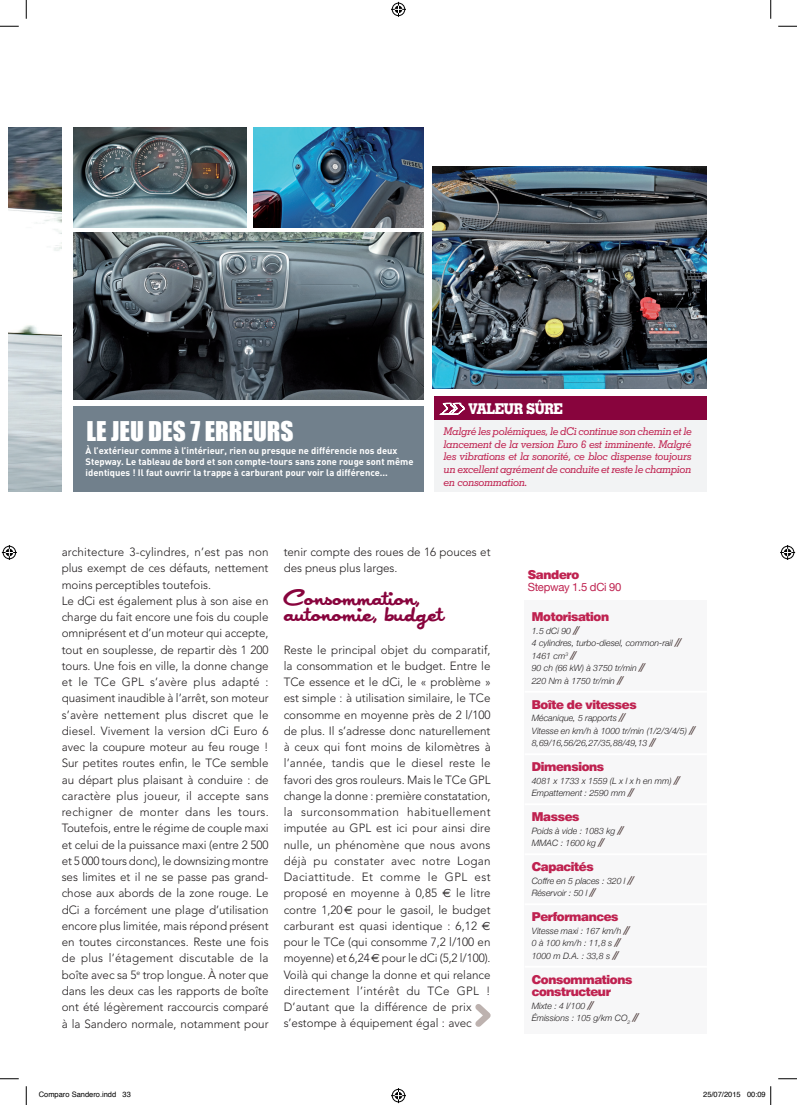
<style>
.page{position:relative;width:797px;height:1105px;background:#fff}
.page>*{position:absolute;margin:0;border:0;box-sizing:border-box;transform-origin:0 0}
.t1{font:25px "Japan";letter-spacing:-.005em;color:#88043d}
.t2{font:25px "Impact";color:#fff}
.t3{font:700 14.88px "Geometric Slab 703 BT Xtra";letter-spacing:-.03em;color:#fff;scale:.89 1}
.t4{font:900 12.5px/12.5px "Helvetica BQ";letter-spacing:-.025em;color:#bf2250}
.t5{font:300 11.88px/16.2px "Avenir";letter-spacing:-.005em;color:#231f20}
.t6{font:11.25px "Helvetica Neue";letter-spacing:-.025em;color:#bf2250}
.t7{font:italic 500 10.62px/12.8px "Geometric Slab 703 BT";letter-spacing:-.02em;color:#bf2250;text-align:justify}
.t8{font:700 9.38px/11.2px "DIN";color:#fff}
.t9{font:italic 300 8.75px/12.5px "Helvetica Neue";letter-spacing:-.005em;color:#231f20}
.t10{font:7.5px "Helvetica";color:#000}
.s1{font-family:"Euro Sans";font-weight:400}
.s2{font-family:"DIN Medium";font-weight:400;font-size:10px;color:#564443}
</style>
<div class="page">
<svg style="left:475px;top:1004px;width:16px;height:23px"></svg>
<div style="left:524px;top:600px;width:183px;height:434px;background:#f7f7f8"></div>
<hr style="left:524px;top:691px;width:183px;height:2px;background:#fff">
<hr style="left:524px;top:753px;width:183px;height:2px;background:#fff">
<hr style="left:524px;top:803px;width:183px;height:2px;background:#fff">
<hr style="left:524px;top:853px;width:183px;height:2px;background:#fff">
<hr style="left:524px;top:903px;width:183px;height:2px;background:#fff">
<hr style="left:524px;top:966px;width:183px;height:2px;background:#fff">
<img style="left:9px;top:127px;width:53px;height:365px">
<img style="left:433px;top:166px;width:274px;height:223px">
<div style="left:434px;top:404px;width:273px;height:88px;background:#f2f3f4"></div>
<div style="left:434px;top:397px;width:272px;height:23px;background:#88043d"></div>
<svg style="left:439px;top:403px;width:26px;height:12px"></svg>
<div style="left:74px;top:407px;width:350px;height:85px;background:#71808c"></div>
<img style="left:74px;top:127px;width:173px;height:100px">
<img style="left:253px;top:127px;width:171px;height:100px">
<img style="left:74px;top:233px;width:350px;height:166px">
<svg style="left:0;top:25px;width:19px;height:2px"></svg>
<svg style="left:778px;top:25px;width:19px;height:2px"></svg>
<svg style="left:0;top:1078px;width:19px;height:1px"></svg>
<svg style="left:778px;top:1078px;width:19px;height:1px"></svg>
<svg style="left:25px;top:0;width:2px;height:19px"></svg>
<svg style="left:25px;top:1086px;width:2px;height:19px"></svg>
<svg style="left:770px;top:0;width:1px;height:19px"></svg>
<svg style="left:391px;top:2px;width:15px;height:15px"></svg>
<svg style="left:391px;top:1088px;width:15px;height:15px"></svg>
<svg style="left:2px;top:545px;width:15px;height:15px"></svg>
<svg style="left:780px;top:545px;width:15px;height:15px"></svg>
<svg style="left:770px;top:1086px;width:1px;height:19px"></svg>
<h1 class="t2" style="left:86px;top:412px;width:207px">LE JEU DES 7 ERREURS</h1>
<p class="t8" style="left:86px;top:445px;width:329px">À l’extérieur comme à l’intérieur, rien ou presque ne différencie nos deux<br>Stepway. Le tableau de bord et son compte-tours sans zone rouge sont même identiques ! Il faut ouvrir la trappe à carburant pour voir la différence...</p>
<p class="t3" style="left:468px;top:400px;width:108px">VALEUR SÛRE</p>
<p class="t7" style="left:444px;top:425px;width:249px">Malgré les polémiques, le dCi continue son chemin et le lancement de la version Euro 6 est imminente. Malgré les vibrations et la sonorité, ce bloc dispense toujours un excellent agrément de conduite et reste le champion en consommation.</p>
<p class="t5" style="left:62px;top:544px;width:208px">architecture 3-cylindres, n’est pas non plus exempt de ces défauts, nettement moins perceptibles toutefois.<br>Le dCi est également plus à son aise en charge du fait encore une fois du couple omniprésent et d’un moteur qui accepte, tout en souplesse, de repartir dès 1 200 tours. Une fois en ville, la donne change et le TCe GPL s’avère plus adapté : quasiment inaudible à l’arrêt, son moteur s’avère nettement plus discret que le diesel. Vivement la version dCi Euro 6 avec la coupure moteur au feu rouge !<br>Sur petites routes enfin, le TCe semble au départ plus plaisant à conduire : de caractère plus joueur, il accepte sans rechigner de monter dans les tours.<br>Toutefois, entre le régime de couple maxi et celui de la puissance maxi (entre 2 500 et 5 000 tours donc), le downsizing montre ses limites et il ne se passe pas grand&shy;chose aux abords de la zone rouge. Le dCi a forcément une plage d’utilisation encore plus limitée, mais répond présent en toutes circonstances. Reste une fois de plus l’étagement discutable de la boîte avec sa 5<sup>e</sup> trop longue. À noter que dans les deux cas les rapports de boîte ont été légèrement raccourcis comparé à la Sandero normale, notamment pour</p>
<p class="t5" style="left:284px;top:544px;width:208px">tenir compte des roues de 16 pouces et des pneus plus larges.</p>
<h1 class="t1" style="left:284px;top:585px;width:137px">Consommation,</h1>
<h1 class="t1" style="left:284px;top:602px;width:161px">autonomie, budget</h1>
<p class="t5" style="left:284px;top:641px;width:208px">Reste le principal objet du comparatif, la consommation et le budget. Entre le TCe essence et le dCi, le « problème » est simple : à utilisation similaire, le TCe consomme en moyenne près de 2 l/100 de plus. Il s’adresse donc naturellement à ceux qui font moins de kilomètres à l’année, tandis que le diesel reste le favori des gros rouleurs. Mais le TCe GPL change la donne : première constatation, la surconsommation habituellement imputée au GPL est ici pour ainsi dire nulle, un phénomène que nous avons déjà pu constater avec notre Logan Daciattitude. Et comme le GPL est proposé en moyenne à 0,85 <span class="s1">€</span> le litre contre 1,20<span class="s1">€</span> pour le gasoil, le budget carburant est quasi identique : 6,12 <span class="s1">€ </span>pour le TCe (qui consomme 7,2 l/100 en moyenne) et 6,24<span class="s1">€</span> pour le dCi (5,2 l/100).<br>Voilà qui change la donne et qui relance directement l’intérêt du TCe GPL !<br>D’autant que la différence de prix s’estompe à équipement égal : avec</p>
<p class="t4" style="left:527px;top:568px;width:53px">Sandero</p>
<p class="t6" style="left:527px;top:578px;width:95px">Stepway 1.5 dCi 90</p>
<p class="t4" style="left:532px;top:611px;width:79px">Motorisation</p>
<p class="t9" style="left:532px;top:624px;width:151px">1.5 dCi 90 <span class="s2">//<br></span>4 cylindres, turbo-diesel, common-rail <span class="s2">//<br></span>1461 cm<sup>3</sup> <span class="s2">//<br></span>90 ch (66 kW) à 3750 tr/min <span class="s2">//<br></span>220 Nm à 1750 tr/min <span class="s2">//</span></p>
<p class="t4" style="left:532px;top:698px;width:106px">Boîte de vitesses</p>
<p class="t9" style="left:532px;top:711px;width:165px">Mécanique, 5 rapports <span class="s2">//<br></span>Vitesse en km/h à 1000 tr/min (1/2/3/4/5) <span class="s2">//<br></span>8,69/16,56/26,27/35,88/49,13 <span class="s2">//</span></p>
<p class="t4" style="left:532px;top:761px;width:74px">Dimensions</p>
<p class="t9" style="left:532px;top:774px;width:150px">4081 x 1733 x 1559 (L x l x h en mm) <span class="s2">//<br></span>Empattement : 2590 mm <span class="s2">//</span></p>
<p class="t4" style="left:532px;top:811px;width:49px">Masses</p>
<p class="t9" style="left:532px;top:824px;width:93px">Poids à vide : 1083 kg <span class="s2">//<br></span>MMAC : 1600 kg <span class="s2">//</span></p>
<p class="t4" style="left:532px;top:861px;width:63px">Capacités</p>
<p class="t9" style="left:532px;top:874px;width:103px">Coffre en 5 places : 320 l <span class="s2">//<br></span>Réservoir : 50 l <span class="s2">//</span></p>
<p class="t4" style="left:532px;top:911px;width:88px">Performances</p>
<p class="t9" style="left:532px;top:924px;width:99px">Vitesse maxi : 167 km/h <span class="s2">//<br></span>0 à 100 km/h : 11,8 s <span class="s2">//<br></span>1000 m D.A. : 33,8 s <span class="s2">//</span></p>
<p class="t4" style="left:532px;top:973px;width:102px">Consommations constructeur</p>
<p class="t9" style="left:532px;top:999px;width:108px">Mixte : 4 l/100 <span class="s2">//<br></span>Émissions : 105 g/km CO<sub>2</sub> <span class="s2">//</span></p>
<p class="t10" style="left:39px;top:1089px;width:94px">Comparo Sandero.indd 33</p>
<p class="t10" style="left:703px;top:1089px;width:64px">25/07/2015 00:09</p>
</div>
